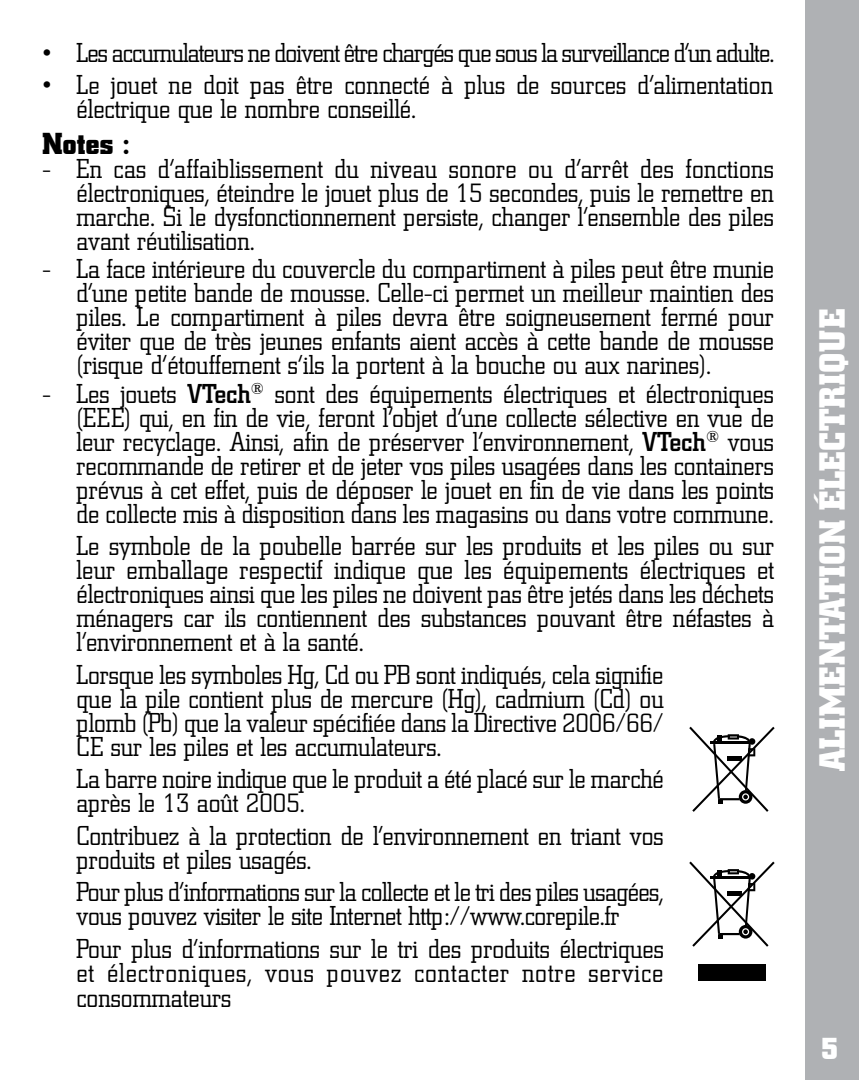
<style>
.page{position:relative;width:859px;height:1080px;background:#fff}
.page>*{position:absolute;margin:0;border:0;box-sizing:border-box;transform-origin:0 0}
.t1{font:700 36px "City";letter-spacing:.02em;color:#fff}
.t2{font:700 30px "City";color:#000}
.t3{font:700 30px "City";color:#fff}
.t4{font:300 27px/24px "City";color:#000;text-align:justify}
.t5{font:300 27px/24px "City";letter-spacing:-.02em;color:#000}
.t6{font:300 27px "City";letter-spacing:-.03em;color:#000}
.s1{font-weight:500}
</style>
<div class="page">
<div style="left:806px;top:0;width:53px;height:1080px;background:#afb1b4"></div>
<div style="left:698px;top:964px;width:68px;height:17px;background:#000"></div>
<svg style="left:689px;top:862px;width:86px;height:85px"></svg>
<svg style="left:689px;top:727px;width:86px;height:85px"></svg>
<p class="t6" style="left:42px;top:37px;width:734px">• Les accumulateurs ne doivent être chargés que sous la surveillance d’un adulte.</p>
<p class="t4" style="left:76px;top:73px;width:698px;text-indent:-34px">• Le jouet ne doit pas être connecté à plus de sources d’alimentation électrique que le nombre conseillé.</p>
<p class="t2" style="left:42px;top:127px;width:88px">Notes :</p>
<p class="t4" style="left:76px;top:157px;width:699px;text-indent:-34px">- En cas d’affaiblissement du niveau sonore ou d’arrêt des fonctions électroniques, éteindre le jouet plus de 15 secondes, puis le remettre en marche. Si le dysfonctionnement persiste, changer l’ensemble des piles avant réutilisation.</p>
<p class="t4" style="left:76px;top:258px;width:699px;text-indent:-34px">- La face intérieure du couvercle du compartiment à piles peut être munie d’une petite bande de mousse. Celle-ci permet un meilleur maintien des piles. Le compartiment à piles devra être soigneusement fermé pour éviter que de très jeunes enfants aient accès à cette bande de mousse (risque d’étouffement s’ils la portent à la bouche ou aux narines).</p>
<p class="t4" style="left:76px;top:382px;width:699px;text-indent:-34px">- Les jouets <span class="s1">VTech</span><sup>®</sup> sont des équipements électriques et électroniques (EEE) qui, en fin de vie, feront l’objet d’une collecte sélective en vue de leur recyclage. Ainsi, afin de préserver l’environnement, <span class="s1">VTech</span><sup>®</sup> vous recommande de retirer et de jeter vos piles usagées dans les containers prévus à cet effet, puis de déposer le jouet en fin de vie dans les points de collecte mis à disposition dans les magasins ou dans votre commune.</p>
<p class="t4" style="left:76px;top:534px;width:699px">Le symbole de la poubelle barrée sur les produits et les piles ou sur leur emballage respectif indique que les équipements électriques et électroniques ainsi que les piles ne doivent pas être jetés dans les déchets ménagers car ils contiennent des substances pouvant être néfastes à l’environnement et à la santé.</p>
<p class="t4" style="left:76px;top:663px;width:589px">Lorsque les symboles Hg, Cd ou PB sont indiqués, cela signifie que la pile contient plus de mercure (Hg), cadmium (Cd) ou plomb (Pb) que la valeur spécifiée dans la Directive 2006/66/ CE sur les piles et les accumulateurs.</p>
<p class="t4" style="left:76px;top:767px;width:589px">La barre noire indique que le produit a été placé sur le marché après le 13 août 2005.</p>
<p class="t4" style="left:76px;top:824px;width:589px">Contribuez à la protection de l’environnement en triant vos produits et piles usagés.</p>
<p class="t5" style="left:76px;top:880px;width:589px">Pour plus d’informations sur la collecte et le tri des piles usagées, vous pouvez visiter le site Internet http://www.corepile.fr</p>
<p class="t4" style="left:76px;top:937px;width:589px">Pour plus d’informations sur le tri des produits électriques et électroniques, vous pouvez contacter notre service consommateurs</p>
<h1 class="t1" style="left:812px;top:771px;width:464px;rotate:-90deg">ALIMENTATION ÉLECTRIQUE</h1>
<p class="t3" style="left:821px;top:1032px;width:19px">5</p>
</div>
